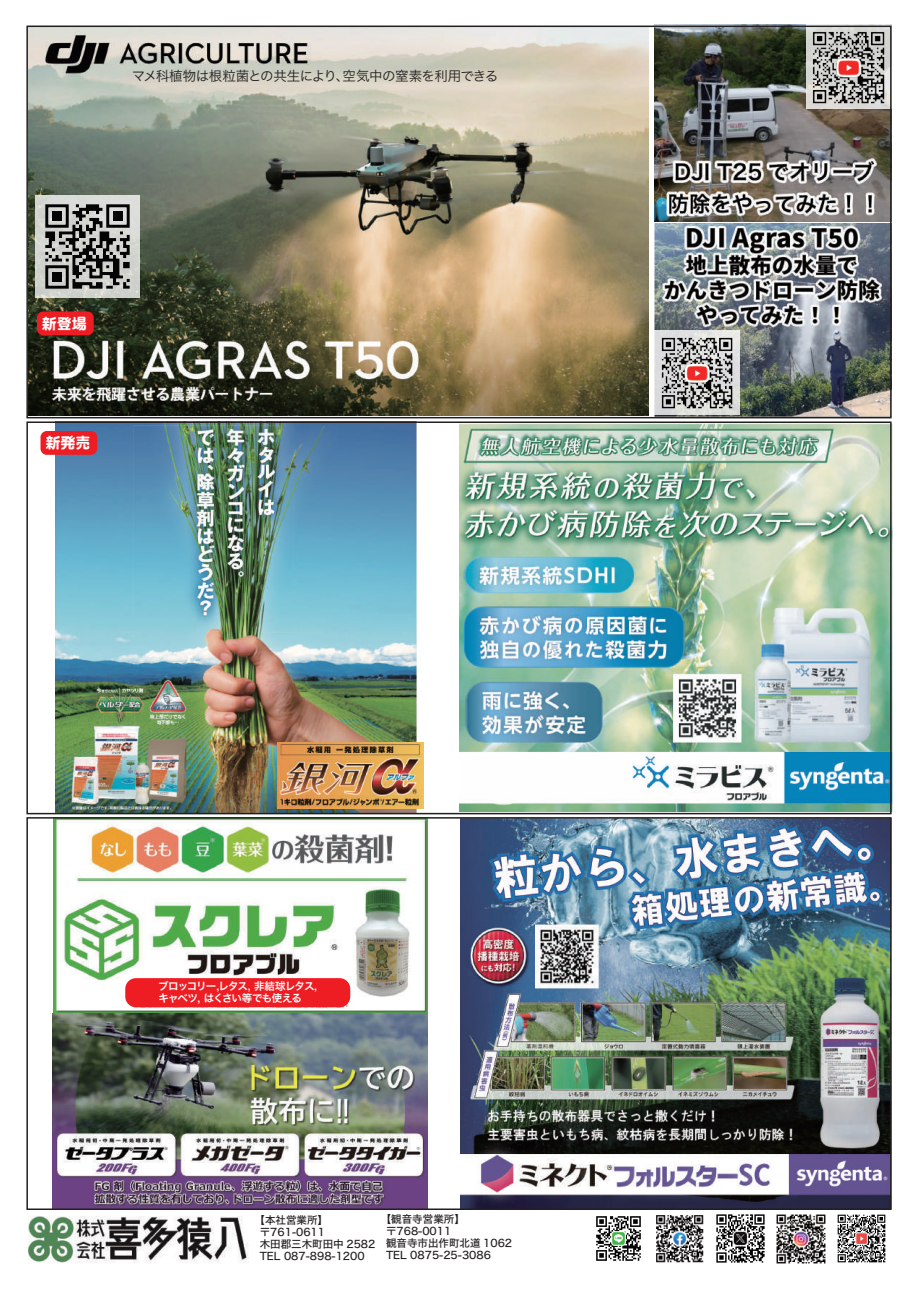
<style>
.page{position:relative;width:919px;height:1289px;background:#fff}
.page>*{position:absolute;margin:0;border:0;box-sizing:border-box;transform-origin:0 0}
.t1{font:15px "DF Maru Gothic SB MP RKSJ H";color:#fff}
.t2{font:13.5px "Hiragino Sans W3";letter-spacing:-.03em;color:#231f20}
.t3{font:10.5px/12px "Hiragino Sans W5";color:#231f20}
.t4{font:10.5px/12.6px "Hiragino Sans W6";letter-spacing:-.085em;color:#fff}
</style>
<div class="page">
<img style="left:29px;top:1216px;width:219px;height:47px">
<img style="left:656px;top:1215px;width:48px;height:48px">
<img style="left:837px;top:1214px;width:49px;height:49px">
<img style="left:596px;top:1216px;width:45px;height:45px">
<img style="left:716px;top:1214px;width:49px;height:49px">
<img style="left:776px;top:1214px;width:50px;height:50px">
<img style="left:29px;top:29px;width:619px;height:386px">
<div style="left:37px;top:311px;width:57px;height:24px;background:#ee1d23;border-radius:6px"></div>
<img style="left:35px;top:194px;width:105px;height:104px">
<img style="left:654px;top:223px;width:234px;height:192px">
<img style="left:654px;top:330px;width:85px;height:85px">
<img style="left:654px;top:24px;width:234px;height:197px">
<img style="left:805px;top:24px;width:86px;height:86px">
<img style="left:53px;top:820px;width:375px;height:386px">
<div style="left:125px;top:978px;width:225px;height:29px;background:#ee1d23;border-radius:11px"></div>
<img style="left:460px;top:820px;width:428px;height:386px">
<img style="left:55px;top:424px;width:361px;height:387px">
<img style="left:277px;top:742px;width:146px;height:66px">
<div style="left:40px;top:431px;width:57px;height:24px;background:#ee1d23;border-radius:6px"></div>
<img style="left:459px;top:424px;width:429px;height:387px">
<div style="left:26px;top:421px;width:865px;height:393px;border:2px solid #231f20"></div>
<div style="left:26px;top:817px;width:865px;height:392px;border:2px solid #231f20"></div>
<div style="left:26px;top:26px;width:865px;height:392px;border:2px solid #231f20"></div>
<p class="t2" style="left:132px;top:64px;width:368px">マメ科植物は根粒菌との共生により、空気中の窒素を利用できる</p>
<h1 class="t1" style="left:42px;top:316px;width:46px">新登場</h1>
<h1 class="t1" style="left:45px;top:435px;width:47px">新発売</h1>
<p class="t4" style="left:158px;top:979px;width:160px">ブロッコリー,レタス, 非結球レタス,キャベツ, はくさい等でも使える</p>
<p class="t3" style="left:260px;top:1213px;width:117px;text-indent:-5px">【本社営業所】〒761-0611<br>木田郡三木町田中 2582<br>TEL 087-898-1200</p>
<p class="t3" style="left:386px;top:1212px;width:128px;text-indent:-5px">【観音寺営業所】〒768-0011<br>観音寺市出作町北道 1062<br>TEL 0875-25-3086</p>
</div>
